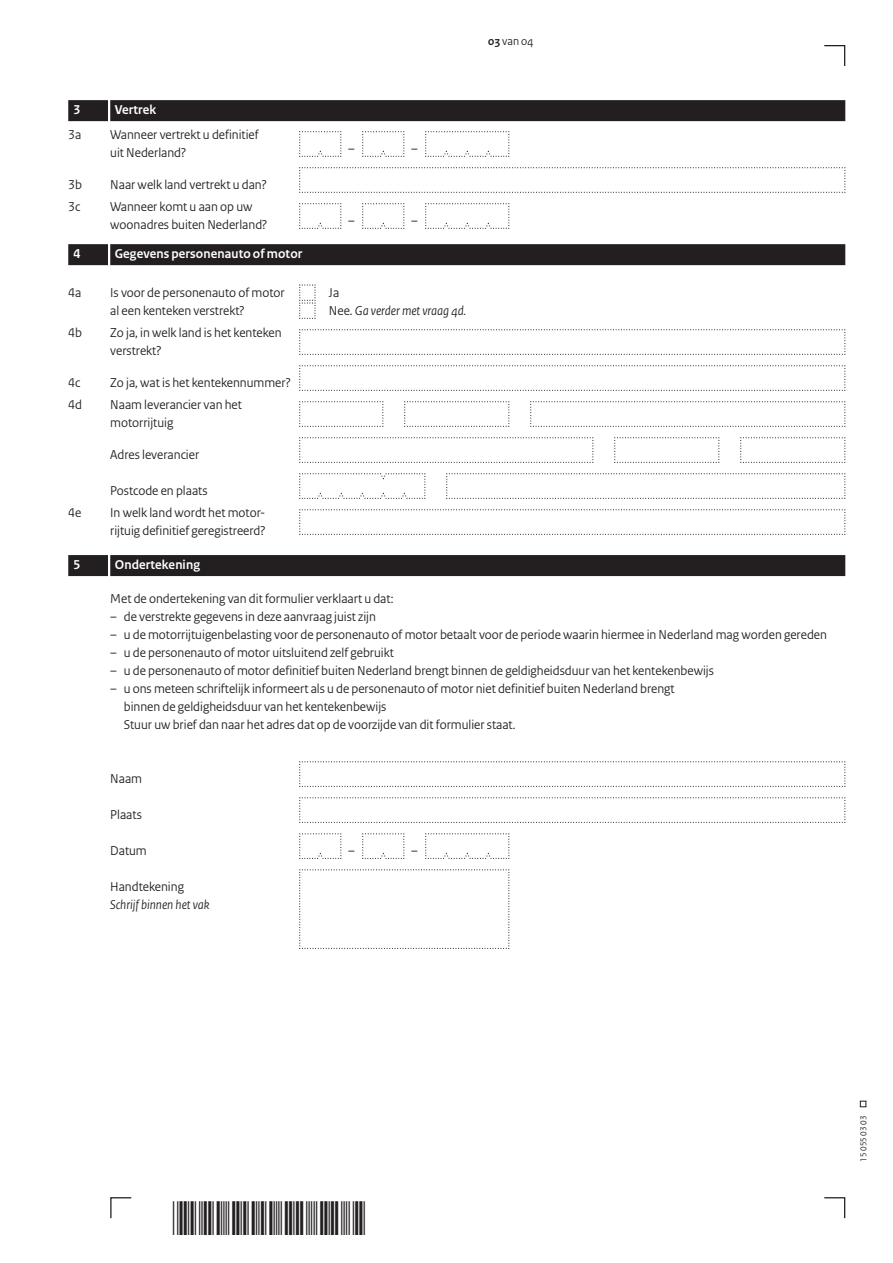
<style>
.page{position:relative;width:893px;height:1263px;background:#fff}
.page>*{position:absolute;margin:0;border:0;box-sizing:border-box;transform-origin:0 0}
.t1{font:13.5px/18px "Rijksoverheid Sans Heading";color:#231f20}
.t2{font:700 13.5px "Rijksoverheid Sans Heading";letter-spacing:.01em;color:#fff}
.t3{font:italic 13.5px/18px "Rijksoverheid Sans Heading";color:#231f20}
.t4{font:12px "Rijksoverheid Sans Heading";color:#231f20}
.t5{font:9px "Rijksoverheid Sans Heading";color:#231f20}
.s1{font-weight:700}
.s2{font-style:normal}
</style>
<div class="page">
<svg style="left:824px;top:1197px;width:22px;height:22px"></svg>
<svg style="left:110px;top:1197px;width:22px;height:22px"></svg>
<svg style="left:824px;top:45px;width:22px;height:21px"></svg>
<svg style="left:860px;top:1101px;width:6px;height:6px"></svg>
<div style="left:110px;top:100px;width:735px;height:21px;background:#231f20"></div>
<div style="left:68px;top:100px;width:40px;height:21px;background:#231f20"></div>
<div style="left:110px;top:244px;width:735px;height:21px;background:#231f20"></div>
<div style="left:68px;top:244px;width:40px;height:21px;background:#231f20"></div>
<div style="left:110px;top:555px;width:735px;height:21px;background:#231f20"></div>
<div style="left:68px;top:555px;width:40px;height:21px;background:#231f20"></div>
<svg style="left:299px;top:131px;width:43px;height:26px"></svg>
<svg style="left:362px;top:131px;width:43px;height:26px"></svg>
<svg style="left:425px;top:131px;width:85px;height:26px"></svg>
<svg style="left:299px;top:167px;width:547px;height:26px"></svg>
<svg style="left:299px;top:203px;width:43px;height:26px"></svg>
<svg style="left:362px;top:203px;width:43px;height:26px"></svg>
<svg style="left:425px;top:203px;width:85px;height:26px"></svg>
<svg style="left:299px;top:284px;width:17px;height:35px"></svg>
<svg style="left:299px;top:329px;width:547px;height:26px"></svg>
<svg style="left:299px;top:365px;width:547px;height:26px"></svg>
<svg style="left:299px;top:401px;width:85px;height:26px"></svg>
<svg style="left:404px;top:401px;width:106px;height:26px"></svg>
<svg style="left:530px;top:401px;width:316px;height:26px"></svg>
<svg style="left:299px;top:437px;width:295px;height:26px"></svg>
<svg style="left:614px;top:437px;width:106px;height:26px"></svg>
<svg style="left:740px;top:437px;width:106px;height:26px"></svg>
<svg style="left:299px;top:473px;width:127px;height:26px"></svg>
<svg style="left:446px;top:473px;width:400px;height:26px"></svg>
<svg style="left:299px;top:509px;width:547px;height:26px"></svg>
<svg style="left:299px;top:761px;width:547px;height:26px"></svg>
<svg style="left:299px;top:797px;width:547px;height:26px"></svg>
<svg style="left:299px;top:833px;width:43px;height:26px"></svg>
<svg style="left:362px;top:833px;width:43px;height:26px"></svg>
<svg style="left:425px;top:833px;width:85px;height:26px"></svg>
<svg style="left:299px;top:869px;width:211px;height:80px"></svg>
<p class="t2" style="left:74px;top:102px;width:8px">3</p>
<p class="t2" style="left:115px;top:102px;width:43px">Vertrek</p>
<p class="t1" style="left:68px;top:126px;width:15px">3a</p>
<p class="t1" style="left:110px;top:126px;width:150px">Wanneer vertrekt u definitief uit Nederland?</p>
<p class="t1" style="left:68px;top:176px;width:15px">3b</p>
<p class="t1" style="left:110px;top:176px;width:158px">Naar welk land vertrekt u dan?</p>
<p class="t1" style="left:68px;top:198px;width:14px">3c</p>
<p class="t1" style="left:110px;top:198px;width:159px">Wanneer komt u aan op uw woonadres buiten Nederland?</p>
<p class="t1" style="left:348px;top:140px;width:8px">–</p>
<p class="t1" style="left:411px;top:140px;width:8px">–</p>
<p class="t1" style="left:348px;top:212px;width:8px">–</p>
<p class="t1" style="left:411px;top:212px;width:8px">–</p>
<p class="t4" style="left:488px;top:34px;width:47px"><span class="s1">03</span> van 04</p>
<p class="t2" style="left:74px;top:246px;width:8px">4</p>
<p class="t2" style="left:115px;top:246px;width:189px">Gegevens personenauto of motor</p>
<p class="t1" style="left:68px;top:284px;width:15px">4a</p>
<p class="t1" style="left:110px;top:284px;width:176px">Is voor de personenauto of motor al een kenteken verstrekt?</p>
<p class="t3" style="left:329px;top:284px;width:139px"><span class="s2">Ja<br>Nee.</span> Ga verder met vraag 4d.</p>
<p class="t1" style="left:68px;top:324px;width:15px">4b</p>
<p class="t1" style="left:110px;top:324px;width:173px">Zo ja, in welk land is het kenteken verstrekt?</p>
<p class="t1" style="left:68px;top:374px;width:14px">4c</p>
<p class="t1" style="left:110px;top:374px;width:182px">Zo ja, wat is het kentekennummer?</p>
<p class="t1" style="left:68px;top:396px;width:15px">4d</p>
<p class="t1" style="left:110px;top:396px;width:133px">Naam leverancier van het motorrijtuig</p>
<p class="t1" style="left:110px;top:446px;width:90px">Adres leverancier</p>
<p class="t1" style="left:110px;top:482px;width:99px">Postcode en plaats</p>
<p class="t1" style="left:68px;top:504px;width:15px">4e</p>
<p class="t1" style="left:110px;top:504px;width:157px">In welk land wordt het motor&shy;rijtuig definitief geregistreerd?</p>
<p class="t2" style="left:74px;top:557px;width:8px">5</p>
<p class="t2" style="left:115px;top:557px;width:87px">Ondertekening</p>
<p class="t1" style="left:110px;top:590px;width:285px">Met de ondertekening van dit formulier verklaart u dat:</p>
<p class="t1" style="left:110px;top:608px;width:267px">– de verstrekte gegevens in deze aanvraag juist zijn</p>
<p class="t1" style="left:110px;top:626px;width:718px">– u de motorrijtuigenbelasting voor de personenauto of motor betaalt voor de periode waarin hiermee in Nederland mag worden gereden</p>
<p class="t1" style="left:110px;top:644px;width:285px">– u de personenauto of motor uitsluitend zelf gebruikt</p>
<p class="t1" style="left:110px;top:662px;width:605px">– u de personenauto of motor definitief buiten Nederland brengt binnen de geldigheidsduur van het kentekenbewijs</p>
<p class="t1" style="left:124px;top:680px;width:552px;text-indent:-14px">– u ons meteen schriftelijk informeert als u de personenauto of motor niet definitief buiten Nederland brengt binnen de geldigheidsduur van het kentekenbewijs<br>Stuur uw brief dan naar het adres dat op de voorzijde van dit formulier staat.</p>
<p class="t1" style="left:110px;top:770px;width:33px">Naam</p>
<p class="t1" style="left:110px;top:806px;width:33px">Plaats</p>
<p class="t1" style="left:110px;top:842px;width:38px">Datum</p>
<p class="t1" style="left:348px;top:842px;width:8px">–</p>
<p class="t1" style="left:411px;top:842px;width:8px">–</p>
<p class="t1" style="left:110px;top:878px;width:75px">Handtekening</p>
<p class="t3" style="left:110px;top:896px;width:101px">Schrijf binnen het vak</p>
<p class="t5" style="left:858px;top:1161px;width:47px;rotate:-90deg">15 055 03 03</p>
</div>
